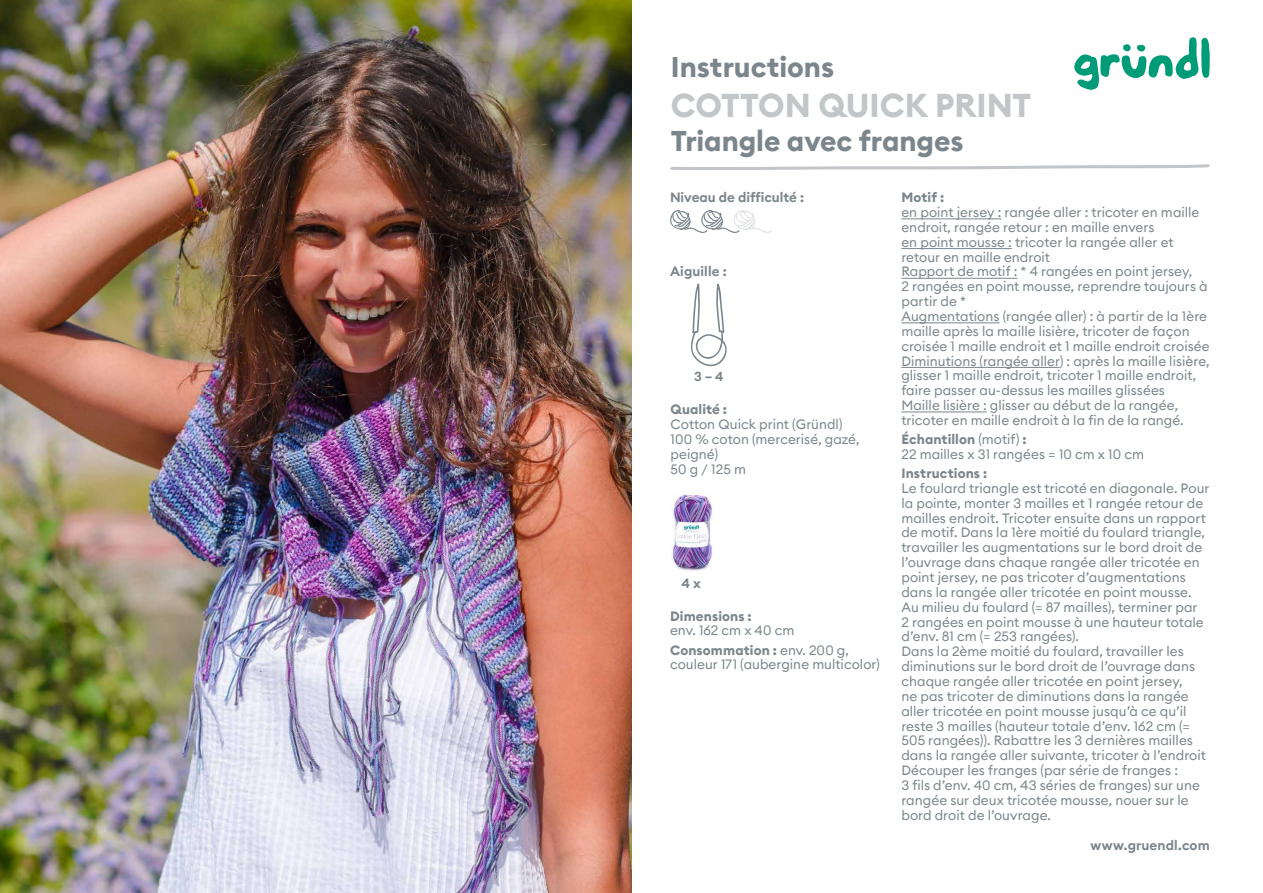
<style>
.page{position:relative;width:1263px;height:893px;background:#fff}
.page>*{position:absolute;margin:0;border:0;box-sizing:border-box;transform-origin:0 0}
.t1{font:700 33px "Euclid Circular B";color:#c2c6c9}
.t2{font:700 28.5px "Euclid Circular B";color:#7b868c}
.t3{font:13.5px/14.9px "Euclid Circular B";letter-spacing:.005em;color:#7b868c}
.t4{font:600 13.5px "Euclid Circular B";letter-spacing:.01em;color:#7b868c}
.t5{font:700 13.5px "Euclid Circular B";letter-spacing:.01em;color:#7b868c}
.t6{font:600 13.05px "Euclid Circular B";color:#7b868c}
.s1{font-weight:700}
</style>
<div class="page">
<svg style="left:691px;top:283px;width:36px;height:84px"></svg>
<svg style="left:1074px;top:37px;width:136px;height:53px"></svg>
<hr style="left:901px;top:218px;width:100px;height:1px;background:#7b868c">
<hr style="left:901px;top:248px;width:111px;height:1px;background:#7b868c">
<hr style="left:901px;top:278px;width:116px;height:1px;background:#7b868c">
<hr style="left:901px;top:322px;width:98px;height:1px;background:#7b868c">
<hr style="left:901px;top:367px;width:159px;height:1px;background:#7b868c">
<hr style="left:901px;top:411px;width:86px;height:1px;background:#7b868c">
<img style="left:670px;top:494px;width:43px;height:77px">
<svg style="left:670px;top:210px;width:102px;height:23px"></svg>
<img style="left:0;top:0;width:631px;height:893px">
<svg style="left:670px;top:164px;width:540px;height:6px"></svg>
<h2 class="t2" style="left:671px;top:48px;width:165px">Instructions</h2>
<h1 class="t1" style="left:671px;top:84px;width:362px">COTTON QUICK PRINT</h1>
<h2 class="t2" style="left:671px;top:122px;width:294px">Triangle avec franges</h2>
<p class="t4" style="left:670px;top:189px;width:135px">Niveau de difficulté :</p>
<p class="t4" style="left:670px;top:262px;width:58px">Aiguille :</p>
<p class="t6" style="left:694px;top:368px;width:31px">3 – 4</p>
<p class="t5" style="left:670px;top:401px;width:58px">Qualité :</p>
<p class="t3" style="left:670px;top:417px;width:191px">Cotton Quick print (Gründl)<br>100 % coton (mercerisé, gazé, peigné)<br>50 g / 125 m</p>
<p class="t4" style="left:681px;top:575px;width:21px">4 x</p>
<p class="t5" style="left:670px;top:607px;width:83px">Dimensions :</p>
<p class="t3" style="left:670px;top:621px;width:180px;line-height:19px">env. 162 cm x 40 cm<br><span class="s1">Consommation :</span> env. 200 g,</p>
<p class="t3" style="left:670px;top:657px;width:211px">couleur 171 (aubergine multicolor)</p>
<p class="t5" style="left:901px;top:189px;width:44px">Motif :</p>
<p class="t3" style="left:901px;top:205px;width:310px">en point jersey : rangée aller : tricoter en maille endroit, rangée retour : en maille envers<br>en point mousse : tricoter la rangée aller et retour en maille endroit<br>Rapport de motif : * 4 rangées en point jersey,<br>2 rangées en point mousse, reprendre toujours à partir de *<br>Augmentations (rangée aller) : à partir de la 1ère maille après la maille lisière, tricoter de façon croisée 1 maille endroit et 1 maille endroit croisée Diminutions (rangée aller) : après la maille lisière, glisser 1 maille endroit, tricoter 1 maille endroit, faire passer au-dessus les mailles glissées<br>Maille lisière : glisser au début de la rangée, tricoter en maille endroit à la fin de la rangé.</p>
<p class="t3" style="left:901px;top:432px;width:244px"><span class="s1">Échantillon</span> (motif) <span class="s1">:<br></span>22 mailles x 31 rangées = 10 cm x 10 cm</p>
<p class="t5" style="left:901px;top:465px;width:87px">Instructions :</p>
<p class="t3" style="left:901px;top:481px;width:310px">Le foulard triangle est tricoté en diagonale. Pour la pointe, monter 3 mailles et 1 rangée retour de mailles endroit. Tricoter ensuite dans un rapport de motif. Dans la 1ère moitié du foulard triangle, travailler les augmentations sur le bord droit de l’ouvrage dans chaque rangée aller tricotée en point jersey, ne pas tricoter d’augmentations dans la rangée aller tricotée en point mousse.<br>Au milieu du foulard (= 87 mailles), terminer par<br>2 rangées en point mousse à une hauteur totale d’env. 81 cm (= 253 rangées).<br>Dans la 2ème moitié du foulard, travailler les diminutions sur le bord droit de l’ouvrage dans chaque rangée aller tricotée en point jersey,<br>ne pas tricoter de diminutions dans la rangée aller tricotée en point mousse jusqu’à ce qu’il reste 3 mailles (hauteur totale d’env. 162 cm (= 505 rangées)). Rabattre les 3 dernières mailles dans la rangée aller suivante, tricoter à l’endroit Découper les franges (par série de franges :<br>3 fils d’env. 40 cm, 43 séries de franges) sur une rangée sur deux tricotée mousse, nouer sur le bord droit de l’ouvrage.</p>
<p class="t4" style="left:1091px;top:836px;width:121px">www.gruendl.com</p>
</div>
